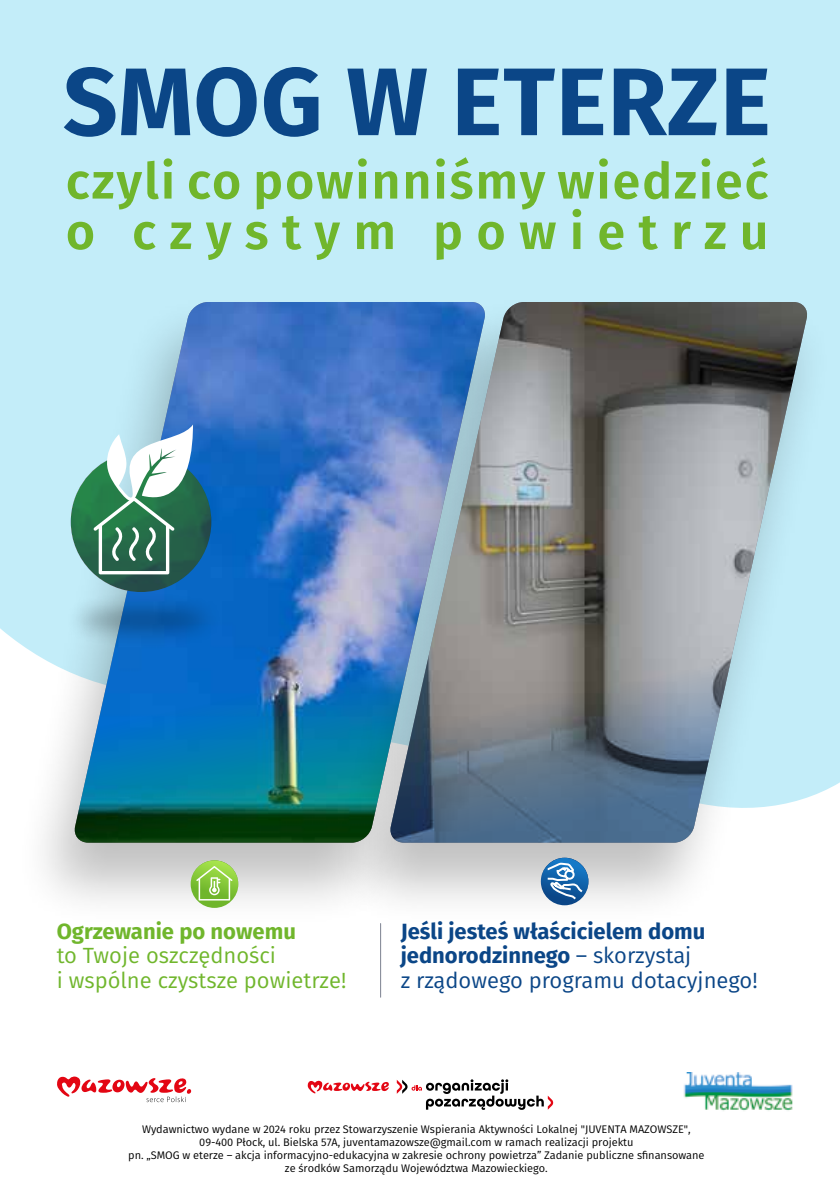
<style>
.page{position:relative;width:840px;height:1191px;background:#fff}
.page>*{position:absolute;margin:0;border:0;box-sizing:border-box;transform-origin:0 0}
.t1{font:700 96px "Fira Sans";letter-spacing:.01em;color:#0b4687}
.t2{font:600 50px/50.4px "Fira Sans";letter-spacing:.04em;color:#70b62c}
.t3{font:700 22px/24.4px "Fira Sans";color:#0b4687}
.t4{font:22px/24.4px "Fira Sans";color:#70b62c}
.t5{font:700 22px "Fira Sans";color:#70b62c}
.t6{font:11px/13.2px "Fira Sans";letter-spacing:-.005em;color:#000;text-align:center}
.s1{font-weight:400}
</style>
<div class="page">
<div style="left:0;top:0;width:839px;height:786px;background:#c3edf9"></div>
<hr style="left:380px;top:923px;width:1px;height:74px;background:#7c8290">
<div style="left:14px;top:294px;width:498px;height:633px;background:#000;opacity:.25"></div>
<div style="left:330px;top:294px;width:504px;height:633px;background:#000;opacity:.25"></div>
<div style="left:63px;top:591px;width:160px;height:57px;background:#c3edf9"></div>
<svg style="left:190px;top:860px;width:48px;height:48px"></svg>
<svg style="left:540px;top:857px;width:48px;height:48px"></svg>
<svg style="left:486px;top:302px;width:322px;height:540px;background:#899499"></svg>
<img style="left:73px;top:302px;width:413px;height:540px">
<svg style="left:57px;top:1076px;width:134px;height:26px"></svg>
<svg style="left:307px;top:1080px;width:81px;height:14px"></svg>
<svg style="left:396px;top:1079px;width:157px;height:30px"></svg>
<img style="left:683px;top:1072px;width:110px;height:39px">
<svg style="left:71px;top:424px;width:140px;height:168px"></svg>
<h1 class="t1" style="left:63px;top:21px;width:709px">SMOG W ETERZE</h1>
<h2 class="t2" style="left:66px;top:153px;width:703px">czyli co powinniśmy wiedzieć o czystym powietrzu</h2>
<h3 class="t5" style="left:57px;top:912px;width:240px">Ogrzewanie po nowemu</h3>
<h3 class="t4" style="left:57px;top:942px;width:291px">to Twoje oszczędności<br>i wspólne czystsze powietrze!</h3>
<h3 class="t3" style="left:400px;top:917px;width:358px">Jeśli jesteś właścicielem domu jednorodzinnego <span class="s1">– skorzystaj<br>z rządowego programu dotacyjnego!</span></h3>
<p class="t6" style="left:128px;top:1122px;width:577px">Wydawnictwo wydane w 2024 roku przez Stowarzyszenie Wspierania Aktywności Lokalnej "JUVENTA MAZOWSZE", 09-400 Płock, ul. Bielska 57A, juventamazowsze@gmail.com w ramach realizacji projektu<br>pn. „SMOG w eterze – akcja informacyjno-edukacyjna w zakresie ochrony powietrza” Zadanie publiczne sfinansowane ze środków Samorządu Województwa Mazowieckiego.</p>
</div>
